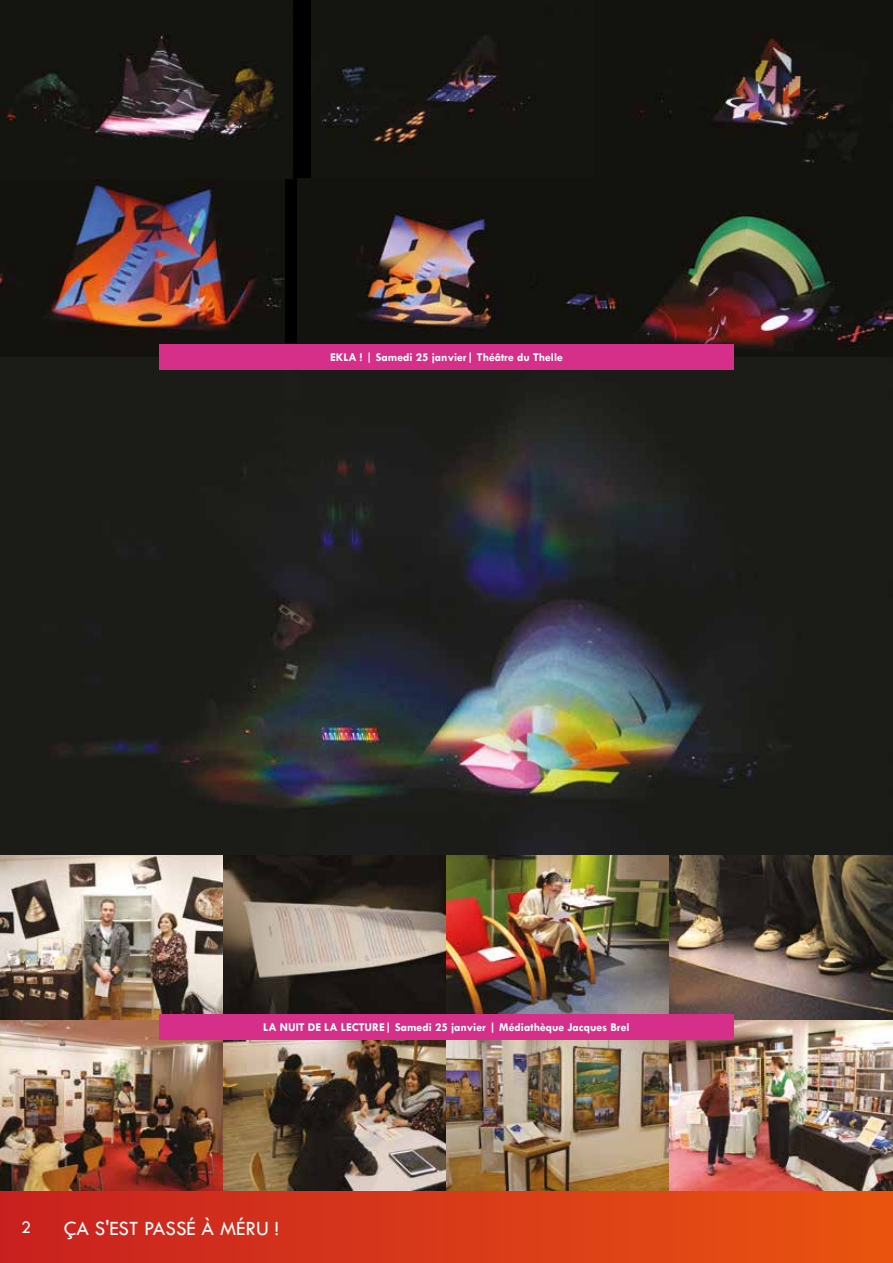
<style>
.page{position:relative;width:893px;height:1263px;background:#fff}
.page>*{position:absolute;margin:0;border:0;box-sizing:border-box;transform-origin:0 0}
.t1{font:21px "Tw Cen";color:#fff}
.t2{font:18px "Tw Cen";color:#fff}
.t3{font:700 12px "Tw Cen";color:#fff}
</style>
<div class="page">
<div style="left:0;top:1191px;width:893px;height:72px;background:linear-gradient(to right,#c82120,#e95310)"></div>
<img style="left:0;top:179px;width:285px;height:178px">
<img style="left:0;top:357px;width:893px;height:834px">
<div style="left:159px;top:1014px;width:574px;height:25px;background:#d52f89"></div>
<img style="left:0;top:0;width:292px;height:179px">
<img style="left:312px;top:0;width:581px;height:179px">
<img style="left:298px;top:179px;width:595px;height:178px">
<div style="left:159px;top:344px;width:574px;height:26px;background:#d52f89"></div>
<p class="t3" style="left:330px;top:350px;width:234px">EKLA ! | Samedi 25 janvier| Théâtre du Thelle</p>
<p class="t3" style="left:263px;top:1020px;width:368px">LA NUIT DE LA LECTURE| Samedi 25 janvier | Médiathèque Jacques Brel</p>
<h2 class="t2" style="left:21px;top:1216px;width:11px">2</h2>
<h1 class="t1" style="left:64px;top:1215px;width:217px">ÇA S'EST PASSÉ À MÉRU !</h1>
</div>
